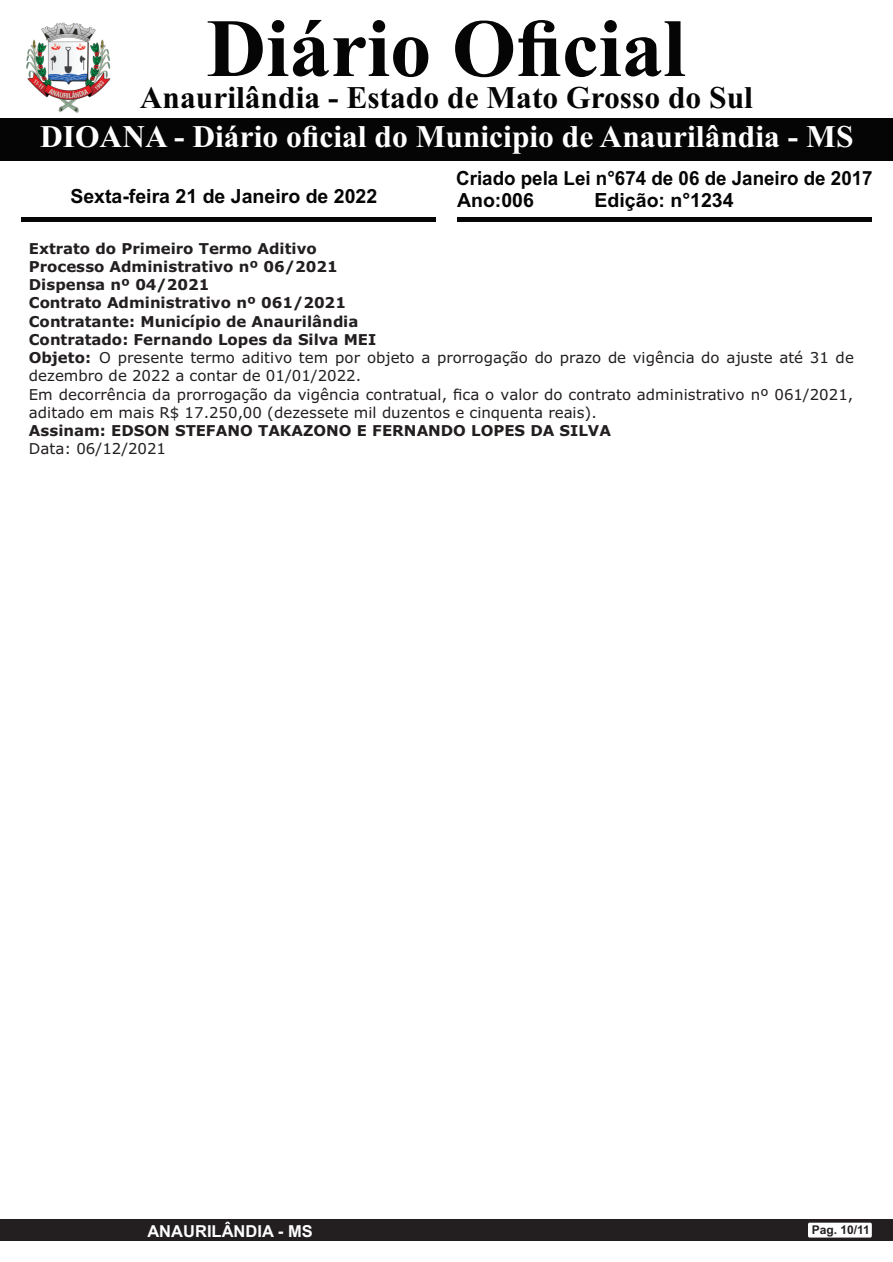
<style>
.page{position:relative;width:893px;height:1262px;background:#fff}
.page>*{position:absolute;margin:0;border:0;box-sizing:border-box;transform-origin:0 0}
.t1{font:700 82.5px "Times New Roman";color:#040504}
.t2{font:700 31.5px "Times New Roman";color:#fff}
.t3{font:700 31.5px "Times New Roman";color:#040504}
.t4{font:700 19.5px "Arial";color:#040504}
.t5{font:700 19.5px "Arial";color:#040504;scale:.96 1}
.t6{font:700 16.5px "Arial";color:#fff}
.t7{font:15px/18.1px "Verdana";color:#231f20}
.t8{font:700 15px "Verdana";color:#231f20}
.t9{font:700 12px "Arial";color:#231f20}
.s1{font-weight:700}
</style>
<div class="page">
<div style="left:0;top:1219px;width:892px;height:21px;background:#231f20"></div>
<div style="left:808px;top:1222px;width:63px;height:15px;background:#fff;border-radius:2px"></div>
<div style="left:0;top:118px;width:892px;height:43px;background:#040504"></div>
<div style="left:21px;top:217px;width:415px;height:5px;background:#040504"></div>
<div style="left:457px;top:217px;width:414px;height:5px;background:#040504"></div>
<img style="left:26px;top:23px;width:85px;height:90px">
<h1 class="t1" style="left:207px;top:20px;width:480px">Diário Oficial</h1>
<h2 class="t3" style="left:140px;top:87px;width:614px">Anaurilândia - Estado de Mato Grosso do Sul</h2>
<h2 class="t2" style="left:40px;top:126px;width:814px">DIOANA - Diário oficial do Municipio de Anaurilândia - MS</h2>
<h3 class="t5" style="left:456px;top:171px;width:435px">Criado pela Lei n°674 de 06 de Janeiro de 2017</h3>
<h3 class="t4" style="left:70px;top:189px;width:308px">Sexta-feira 21 de Janeiro de 2022</h3>
<h3 class="t4" style="left:457px;top:193px;width:78px">Ano:006</h3>
<h3 class="t4" style="left:594px;top:193px;width:140px">Edição: n°1234</h3>
<p class="t7" style="left:29px;top:241px;width:826px"><span class="s1">Extrato do Primeiro Termo Aditivo<br>Processo Administrativo nº 06/2021<br>Dispensa nº 04/2021<br>Contrato Administrativo nº 061/2021<br>Contratante: Município de Anaurilândia<br>Contratado: Fernando Lopes da Silva MEI<br>Objeto:</span> O presente termo aditivo tem por objeto a prorrogação do prazo de vigência do ajuste até 31 de dezembro de 2022 a contar de 01/01/2022.<br>Em decorrência da prorrogação da vigência contratual, fica o valor do contrato administrativo nº 061/2021, aditado em mais R$ 17.250,00 (dezessete mil duzentos e cinquenta reais).</p>
<p class="t8" style="left:29px;top:424px;width:583px">Assinam: EDSON STEFANO TAKAZONO E FERNANDO LOPES DA SILVA</p>
<p class="t7" style="left:29px;top:441px;width:139px">Data: 06/12/2021</p>
<p class="t6" style="left:147px;top:1224px;width:167px">ANAURILÂNDIA - MS</p>
<p class="t9" style="left:811px;top:1225px;width:60px">Pag. 10/11</p>
</div>
